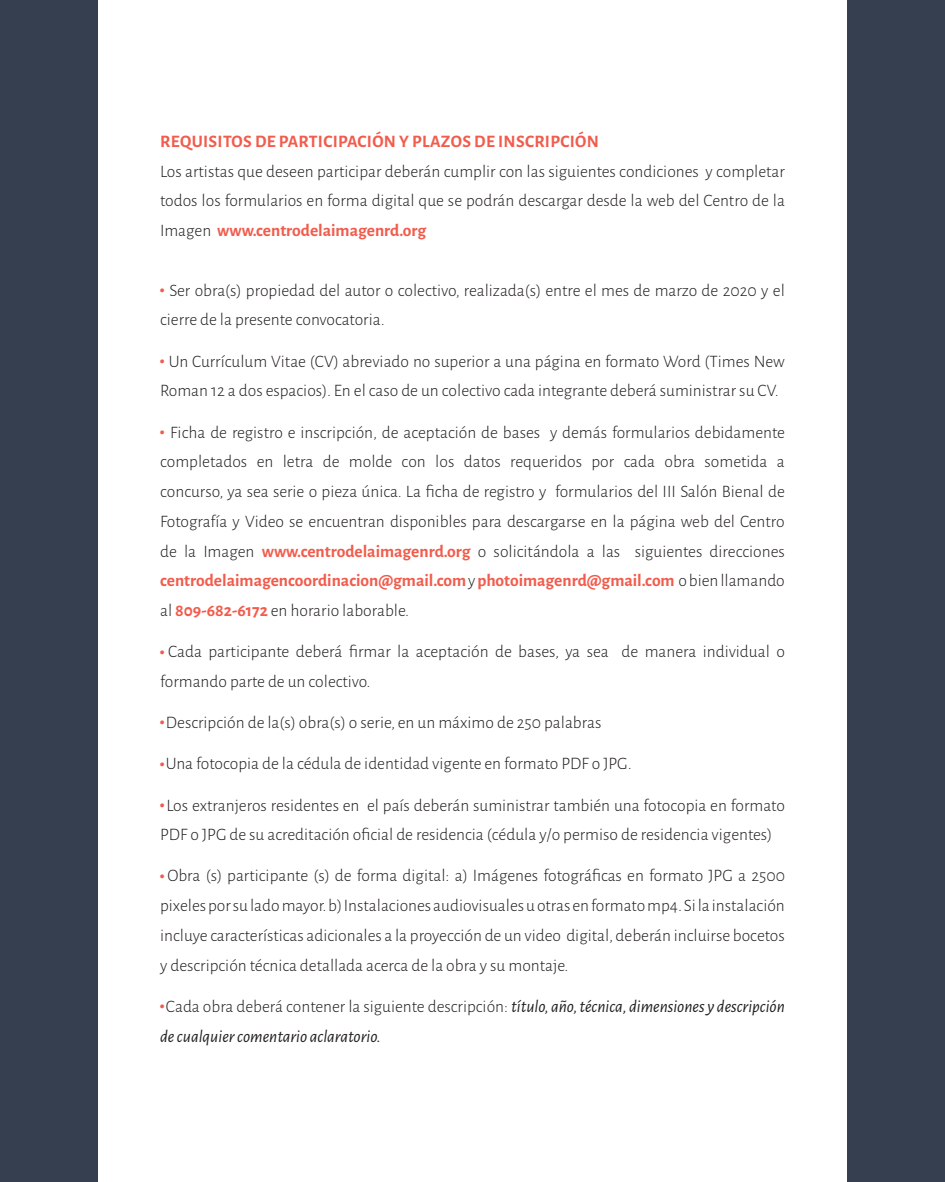
<style>
.page{position:relative;width:945px;height:1182px;background:#fff}
.page>*{position:absolute;margin:0;border:0;box-sizing:border-box;transform-origin:0 0}
.t1{font:300 17.5px/29.8px "Alegreya Sans";color:#231f20}
.t2{font:italic 17.5px/29.8px "Alegreya Sans";color:#231f20}
.t3{font:700 17.5px "Alegreya Sans";letter-spacing:.015em;color:#f15c4c}
.s1{font-weight:700;color:#f15c4c}
.s2{font-weight:900;font-size:14px;color:#f15c4c}
.s3{font-weight:900;font-style:normal;font-size:14px;color:#f15c4c}
.s4{font-weight:300;font-style:normal}
</style>
<div class="page">
<div style="left:0;top:0;width:945px;height:1181px;background:#363f4f"></div>
<div style="left:98px;top:0;width:749px;height:1181px;background:#fff"></div>
<p class="t3" style="left:160px;top:128px;width:440px">REQUISITOS DE PARTICIPACIÓN Y PLAZOS DE INSCRIPCIÓN</p>
<p class="t1" style="left:160px;top:156px;width:626px;text-align:justify">Los artistas que deseen participar deberán cumplir con las siguientes condiciones y completar todos los formularios en forma digital que se podrán descargar desde la web del Centro de la Imagen <span class="s1">www.centrodelaimagenrd.org</span></p>
<p class="t1" style="left:160px;top:275px;width:626px"><span class="s2">•</span> Ser obra(s) propiedad del autor o colectivo, realizada(s) entre el mes de marzo de 2020 y el cierre de la presente convocatoria.</p>
<p class="t1" style="left:160px;top:345px;width:626px"><span class="s2">•</span> Un Currículum Vitae (CV) abreviado no superior a una página en formato Word (Times New<br>Roman 12 a dos espacios). En el caso de un colectivo cada integrante deberá suministrar su CV.</p>
<p class="t1" style="left:160px;top:416px;width:626px;text-align:justify"><span class="s2">•</span> Ficha de registro e inscripción, de aceptación de bases y demás formularios debidamente completados en letra de molde con los datos requeridos por cada obra sometida a concurso, ya sea serie o pieza única. La ficha de registro y formularios del III Salón Bienal de Fotografía y Video se encuentran disponibles para descargarse en la página web del Centro de la Imagen <span class="s1">www.centrodelaimagenrd.org</span> o solicitándola a las siguientes direcciones <span class="s1">centrodelaimagencoordinacion@gmail.com</span> y <span class="s1">photoimagenrd@gmail.com</span> o bien llamando al <span class="s1">809-682-6172</span> en horario laborable.</p>
<p class="t1" style="left:160px;top:636px;width:626px"><span class="s2">•</span> Cada participante deberá firmar la aceptación de bases, ya sea de manera individual o formando parte de un colectivo.</p>
<p class="t1" style="left:160px;top:707px;width:443px"><span class="s2">•</span> Descripción de la(s) obra(s) o serie, en un máximo de 250 palabras</p>
<p class="t1" style="left:160px;top:748px;width:473px"><span class="s2">•</span> Una fotocopia de la cédula de identidad vigente en formato PDF o JPG.</p>
<p class="t1" style="left:160px;top:789px;width:626px"><span class="s2">•</span> Los extranjeros residentes en el país deberán suministrar también una fotocopia en formato<br>PDF o JPG de su acreditación oficial de residencia (cédula y/o permiso de residencia vigentes)</p>
<p class="t1" style="left:160px;top:860px;width:626px;text-align:justify"><span class="s2">•</span> Obra (s) participante (s) de forma digital: a) Imágenes fotográficas en formato JPG a 2500 pixeles por su lado mayor. b) Instalaciones audiovisuales u otras en formato mp4. Si la instalación incluye características adicionales a la proyección de un video digital, deberán incluirse bocetos y descripción técnica detallada acerca de la obra y su montaje.</p>
<p class="t2" style="left:160px;top:990px;width:626px"><span class="s3">•</span><span class="s4">Cada obra deberá contener la siguiente descripción:</span> título, año, técnica, dimensiones y descripción de cualquier comentario aclaratorio.</p>
</div>
